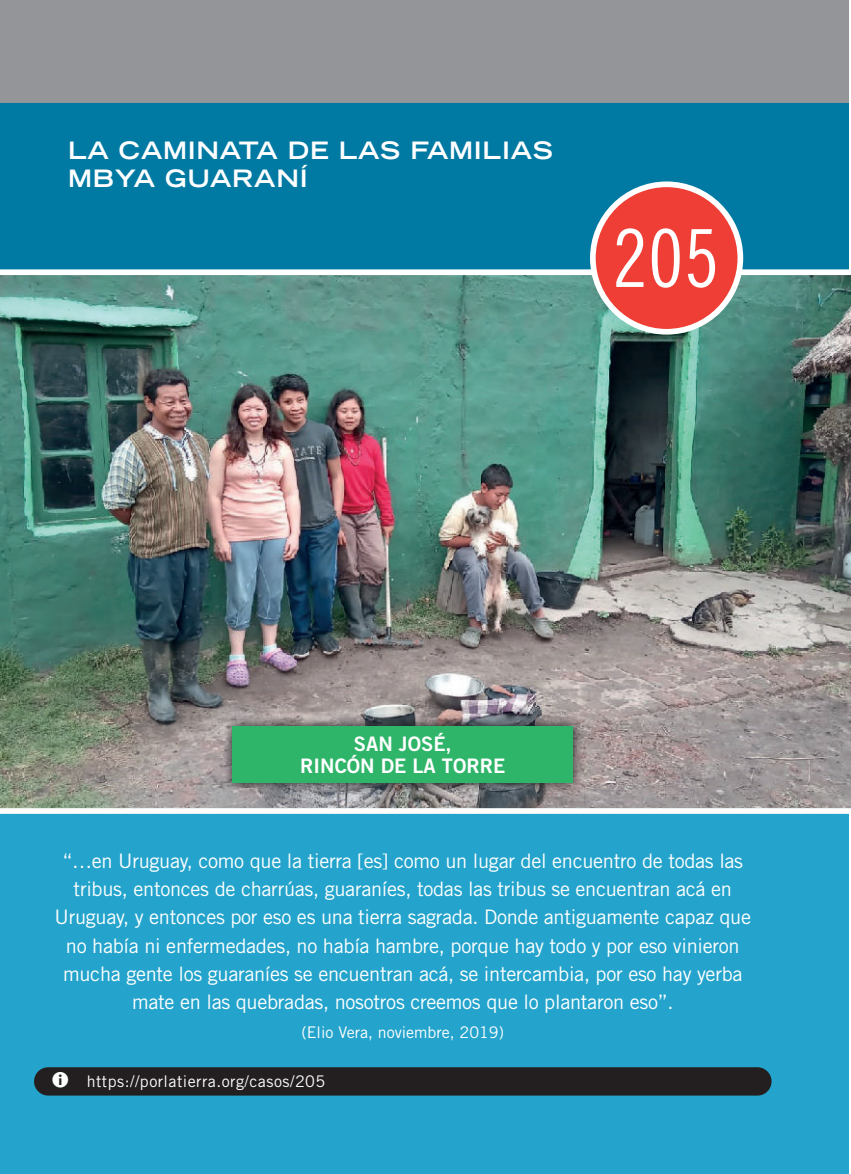
<style>
.page{position:relative;width:851px;height:1174px;background:#fff}
.page>*{position:absolute;margin:0;border:0;box-sizing:border-box;transform-origin:0 0}
.t1{font:80px "Trade Gothic LT Std Cn 18";color:#fff}
.t2{font:700 expanded 24px/28.4px "Trade Gothic LT Std";letter-spacing:.03em;color:#fff}
.t3{font:20px/28.4px "Trade Gothic LT Std";letter-spacing:-.015em;color:#fff;text-align:center}
.t4{font:20px/22px "Trade Gothic LT Std Bd 2";color:#fff;text-align:center}
.t5{font:16px "Trade Gothic LT Std";letter-spacing:.03em;color:#fff}
.t6{font:16px "Trade Gothic LT Std";color:#fff}
.s1{font-family:"Modern Pictograms";font-size:24px}
</style>
<div class="page">
<div style="left:0;top:102px;width:848px;height:408px;background:#0079a3"></div>
<div style="left:0;top:0;width:848px;height:102px;background:#939598"></div>
<div style="left:0;top:510px;width:848px;height:664px;background:#24a4cc"></div>
<hr style="left:850px;top:0;width:1px;height:1174px;background:#b00540">
<div style="left:34px;top:1067px;width:737px;height:28px;background:#231f20;border-radius:14px"></div>
<img style="left:0;top:275px;width:850px;height:533px">
<svg style="left:220px;top:714px;width:365px;height:80px;background:#7d7e7d"></svg>
<div style="left:232px;top:726px;width:341px;height:56px;background:#2fb569"></div>
<div style="left:0;top:269px;width:850px;height:6px;background:#fff"></div>
<div style="left:0;top:808px;width:850px;height:6px;background:#fff"></div>
<div style="left:592px;top:184px;width:148px;height:148px;background:#ee3e35;border-radius:50%"></div>
<div style="left:590px;top:181px;width:153px;height:153px;border:6px solid #fff;border-radius:50%"></div>
<p class="t2" style="left:68px;top:135px;width:486px">LA CAMINATA DE LAS FAMILIAS<br>MBYA GUARANÍ</p>
<h1 class="t1" style="left:612px;top:211px;width:108px">205</h1>
<p class="t4" style="left:300px;top:732px;width:206px">SAN JOSÉ,<br>RINCÓN DE LA TORRE</p>
<p class="t3" style="left:54px;top:846px;width:698px">“…en Uruguay, como que la tierra [es] como un lugar del encuentro de todas las tribus, entonces de charrúas, guaraníes, todas las tribus se encuentran acá en Uruguay, y entonces por eso es una tierra sagrada. Donde antiguamente capaz que no había ni enfermedades, no había hambre, porque hay todo y por eso vinieron mucha gente los guaraníes se encuentran acá, se intercambia, por eso hay yerba mate en las quebradas, nosotros creemos que lo plantaron eso”.</p>
<p class="t6" style="left:301px;top:1022px;width:204px">(Elio Vera, noviembre, 2019)</p>
<p class="t5" style="left:51px;top:1072px;width:276px"><span class="s1">=</span> https://porlatierra.org/casos/205</p>
</div>
